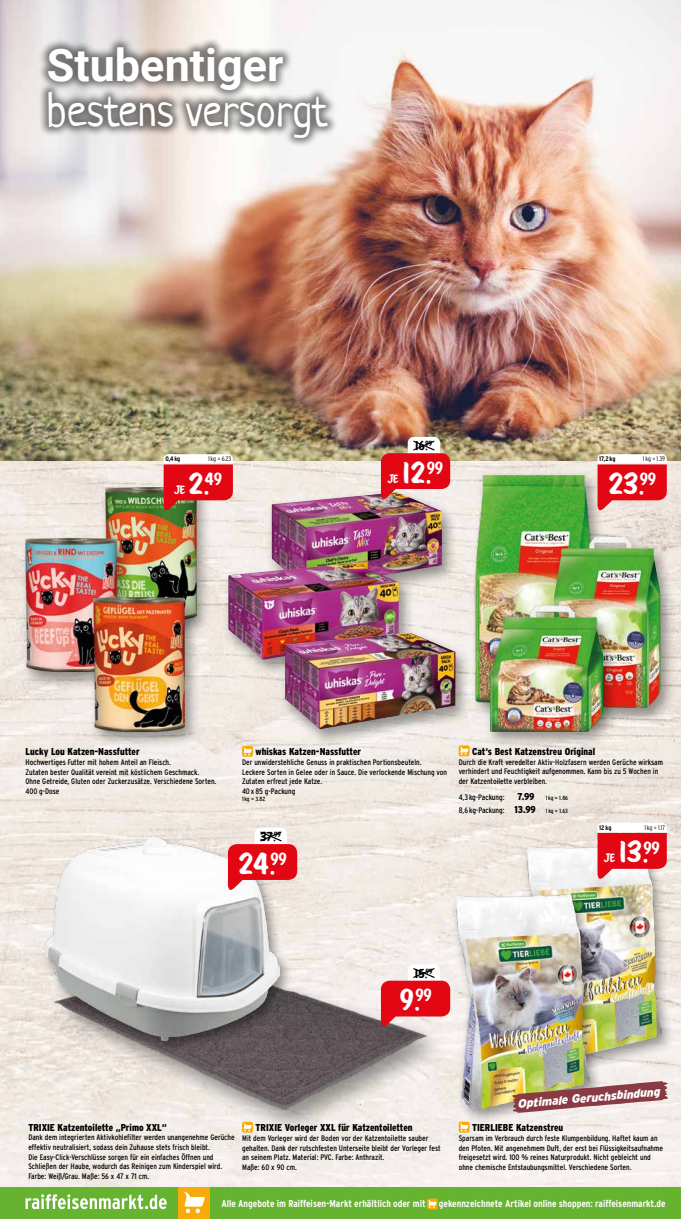
<style>
.page{position:relative;width:681px;height:1219px;background:#fff}
.page>*{position:absolute;margin:0;border:0;box-sizing:border-box;transform-origin:0 0}
.t1{font:45px "Neucha";color:#fff}
.t2{font:700 45px "Roboto";color:#fff}
.t3{font:26.4px "Scriptorama Markdown JF";letter-spacing:-.04em;color:#fff}
.t4{font:italic 900 12px "Interstate";color:#fff}
.t5{font:11.4px "Scriptorama Markdown JF";color:#000}
.t6{font:10.6px "Scriptorama Markdown JF";color:#fff}
.t7{font:900 10px "Interstate Condensed";color:#000}
.t8{font:700 10px "Interstate Condensed";letter-spacing:-.005em;color:#fff}
.t9{font:8px/9.6px "Interstate Condensed";color:#000}
.t10{font:300 6.6px "Interstate Condensed";letter-spacing:-.015em;color:#000}
.t11{font:700 6.6px "Interstate Condensed";color:#000}
.t12{font:6px "Interstate Condensed";letter-spacing:-.02em;color:#000}
.s1{font-weight:900;font-size:10px}
.s2{font-size:6px}
</style>
<div class="page">
<img style="left:0;top:0;width:680px;height:1187px">
<div style="left:469px;top:470px;width:138px;height:251px;background:#f0eae3"></div>
<img style="left:474px;top:474px;width:125px;height:237px">
<div style="left:265px;top:489px;width:192px;height:117px;background:#000;opacity:.4"></div>
<img style="left:271px;top:492px;width:171px;height:97px">
<div style="left:222px;top:559px;width:192px;height:118px;background:#000;opacity:.4"></div>
<img style="left:228px;top:563px;width:170px;height:97px">
<div style="left:99px;top:483px;width:113px;height:156px;background:#000;opacity:.4"></div>
<img style="left:105px;top:487px;width:91px;height:107px">
<div style="left:19px;top:534px;width:114px;height:156px;background:#000;opacity:.4"></div>
<img style="left:26px;top:538px;width:90px;height:134px">
<div style="left:547px;top:532px;width:129px;height:194px;background:#000;opacity:.4"></div>
<img style="left:553px;top:536px;width:107px;height:172px">
<div style="left:521px;top:842px;width:154px;height:236px;background:#000;opacity:.4"></div>
<img style="left:527px;top:846px;width:134px;height:215px">
<div style="left:450px;top:891px;width:153px;height:234px;background:#000;opacity:.4"></div>
<img style="left:456px;top:894px;width:133px;height:214px">
<div style="left:483px;top:602px;width:135px;height:147px;background:#000;opacity:.4"></div>
<img style="left:490px;top:606px;width:112px;height:125px">
<div style="left:279px;top:629px;width:192px;height:118px;background:#000;opacity:.4"></div>
<img style="left:285px;top:633px;width:170px;height:96px">
<div style="left:88px;top:594px;width:113px;height:156px;background:#000;opacity:.4"></div>
<img style="left:94px;top:598px;width:91px;height:133px">
<div style="left:48px;top:956px;width:400px;height:180px;background:#f2ede7"></div>
<img style="left:47px;top:953px;width:387px;height:165px">
<div style="left:40px;top:833px;width:253px;height:223px;background:#000;opacity:.4"></div>
<img style="left:45px;top:836px;width:235px;height:205px">
<svg style="left:242px;top:1122px;width:11px;height:10px"></svg>
<svg style="left:243px;top:1123px;width:9px;height:8px"></svg>
<svg style="left:458px;top:1122px;width:11px;height:10px"></svg>
<svg style="left:459px;top:1123px;width:9px;height:8px"></svg>
<div style="left:38px;top:37px;width:300px;height:111px;background:#000;opacity:.5"></div>
<img style="left:512px;top:1080px;width:156px;height:33px">
<svg style="left:242px;top:746px;width:11px;height:11px"></svg>
<svg style="left:243px;top:747px;width:9px;height:8px"></svg>
<svg style="left:458px;top:745px;width:11px;height:11px"></svg>
<svg style="left:459px;top:747px;width:9px;height:8px"></svg>
<div style="left:0;top:1187px;width:680px;height:32px;background:#65b32e"></div>
<svg style="left:26px;top:1194px;width:141px;height:15px"></svg>
<div style="left:178px;top:1187px;width:32px;height:32px;background:#f8aa09"></div>
<svg style="left:184px;top:1192px;width:21px;height:21px"></svg>
<div style="left:426px;top:1198px;width:11px;height:11px;background:#f8aa09;border-radius:2px"></div>
<svg style="left:428px;top:1200px;width:8px;height:8px"></svg>
<div style="left:254px;top:828px;width:33px;height:22px;background:#fff;border-radius:6px"></div>
<svg style="left:228px;top:830px;width:69px;height:64px"></svg>
<div style="left:407px;top:964px;width:33px;height:23px;background:#fff;border-radius:6px"></div>
<svg style="left:381px;top:967px;width:69px;height:63px"></svg>
<svg style="left:597px;top:823px;width:69px;height:60px"></svg>
<svg style="left:163px;top:454px;width:70px;height:60px"></svg>
<svg style="left:597px;top:454px;width:69px;height:60px"></svg>
<div style="left:407px;top:437px;width:33px;height:23px;background:#fff;border-radius:6px"></div>
<img style="left:381px;top:440px;width:69px;height:63px">
<h1 class="t2" style="left:47px;top:33px;width:238px">Stubentiger</h1>
<h1 class="t1" style="left:47px;top:83px;width:283px">bestens versorgt</h1>
<p class="t11" style="left:165px;top:455px;width:17px">0,4kg</p>
<p class="t10" style="left:208px;top:455px;width:25px">1 kg = 6.23</p>
<h3 class="t6" style="left:174px;top:483px;width:12px">JE</h3>
<h2 class="t3" style="left:188px;top:466px;width:36px">2.<sup>49</sup></h2>
<h3 class="t5" style="left:414px;top:438px;width:19px">16.<sup>99</sup></h3>
<h2 class="t3" style="left:401px;top:455px;width:43px">12.<sup>99</sup></h2>
<h3 class="t6" style="left:387px;top:472px;width:12px">JE</h3>
<p class="t11" style="left:599px;top:455px;width:18px">17,2kg</p>
<p class="t10" style="left:642px;top:455px;width:24px">1 kg = 1.39</p>
<h2 class="t3" style="left:608px;top:466px;width:49px">23.<sup>99</sup></h2>
<p class="t7" style="left:26px;top:746px;width:115px">Lucky Lou Katzen-Nassfutter</p>
<p class="t9" style="left:26px;top:757px;width:192px">Hochwertiges Futter mit hohem Anteil an Fleisch.<br>Zutaten bester Qualität vereint mit köstlichem Geschmack.<br>Ohne Getreide, Gluten oder Zuckerzusätze. Verschiedene Sorten.<br>400 g-Dose</p>
<p class="t7" style="left:255px;top:746px;width:107px">whiskas Katzen-Nassfutter</p>
<p class="t9" style="left:242px;top:757px;width:206px">Der unwiderstehliche Genuss in praktischen Portionsbeuteln.<br>Leckere Sorten in Gelee oder in Sauce. Die verlockende Mischung von Zutaten erfreut jede Katze.<br>40 x 85 g-Packung</p>
<p class="t12" style="left:242px;top:795px;width:25px">1 kg = 3.82</p>
<h3 class="t5" style="left:260px;top:829px;width:22px">37.<sup>99</sup></h3>
<h2 class="t3" style="left:238px;top:846px;width:50px">24.<sup>99</sup></h2>
<p class="t7" style="left:472px;top:746px;width:124px">Cat‘s Best Katzenstreu Original</p>
<p class="t9" style="left:458px;top:757px;width:206px">Durch die Kraft veredelter Aktiv-Holzfasern werden Gerüche wirksam verhindert und Feuchtigkeit aufgenommen. Kann bis zu 5 Wochen in der Katzentoilette verbleiben.</p>
<p class="t9" style="left:458px;top:792px;width:47px">4,3 kg-Packung:</p>
<p class="t12" style="left:517px;top:795px;width:52px"><span class="s1">7.99</span> 1 kg = 1.86</p>
<p class="t9" style="left:458px;top:805px;width:111px">8,6 kg-Packung: <span class="s1">13.99</span> <span class="s2">1 kg = 1.63</span></p>
<p class="t11" style="left:599px;top:824px;width:14px">12kg</p>
<p class="t10" style="left:644px;top:824px;width:22px">1 kg = 1.17</p>
<h3 class="t6" style="left:604px;top:851px;width:12px">JE</h3>
<h2 class="t3" style="left:617px;top:835px;width:43px">13.<sup>99</sup></h2>
<h3 class="t5" style="left:414px;top:966px;width:20px">15.<sup>99</sup></h3>
<h2 class="t3" style="left:399px;top:982px;width:34px">9.<sup>99</sup></h2>
<p class="t7" style="left:28px;top:1121px;width:140px">TRIXIE Katzentoilette „Primo XXL“</p>
<p class="t9" style="left:28px;top:1132px;width:208px">Dank dem integrierten Aktivkohlefilter werden unangenehme Gerüche effektiv neutralisiert, sodass dein Zuhause stets frisch bleibt.<br>Die Easy-Click-Verschlüsse sorgen für ein einfaches Öffnen und Schließen der Haube, wodurch das Reinigen zum Kinderspiel wird.<br>Farbe: Weiß/Grau. Maße: 56 x 47 x 71 cm.</p>
<p class="t7" style="left:255px;top:1122px;width:158px">TRIXIE Vorleger XXL für Katzentoiletten</p>
<p class="t9" style="left:242px;top:1133px;width:200px">Mit dem Vorleger wird der Boden vor der Katzentoilette sauber gehalten. Dank der rutschfesten Unterseite bleibt der Vorleger fest an seinem Platz. Material: PVC. Farbe: Anthrazit.<br>Maße: 60 x 90 cm.</p>
<h3 class="t4" style="left:517px;top:1097px;width:144px;rotate:-5deg">Optimale Geruchsbindung</h3>
<p class="t7" style="left:472px;top:1122px;width:93px">TIERLIEBE Katzenstreu</p>
<p class="t9" style="left:458px;top:1133px;width:206px">Sparsam im Verbrauch durch feste Klumpenbildung. Haftet kaum an den Pfoten. Mit angenehmem Duft, der erst bei Flüssigkeitsaufnahme freigesetzt wird. 100 % reines Naturprodukt. Nicht gebleicht und ohne chemische Entstaubungsmittel. Verschiedene Sorten.</p>
<p class="t8" style="left:221px;top:1198px;width:206px">Alle Angebote im Raiffeisen-Markt erhältlich oder mit</p>
<p class="t8" style="left:438px;top:1198px;width:228px">gekennzeichnete Artikel online shoppen: raiffeisenmarkt.de</p>
</div>
